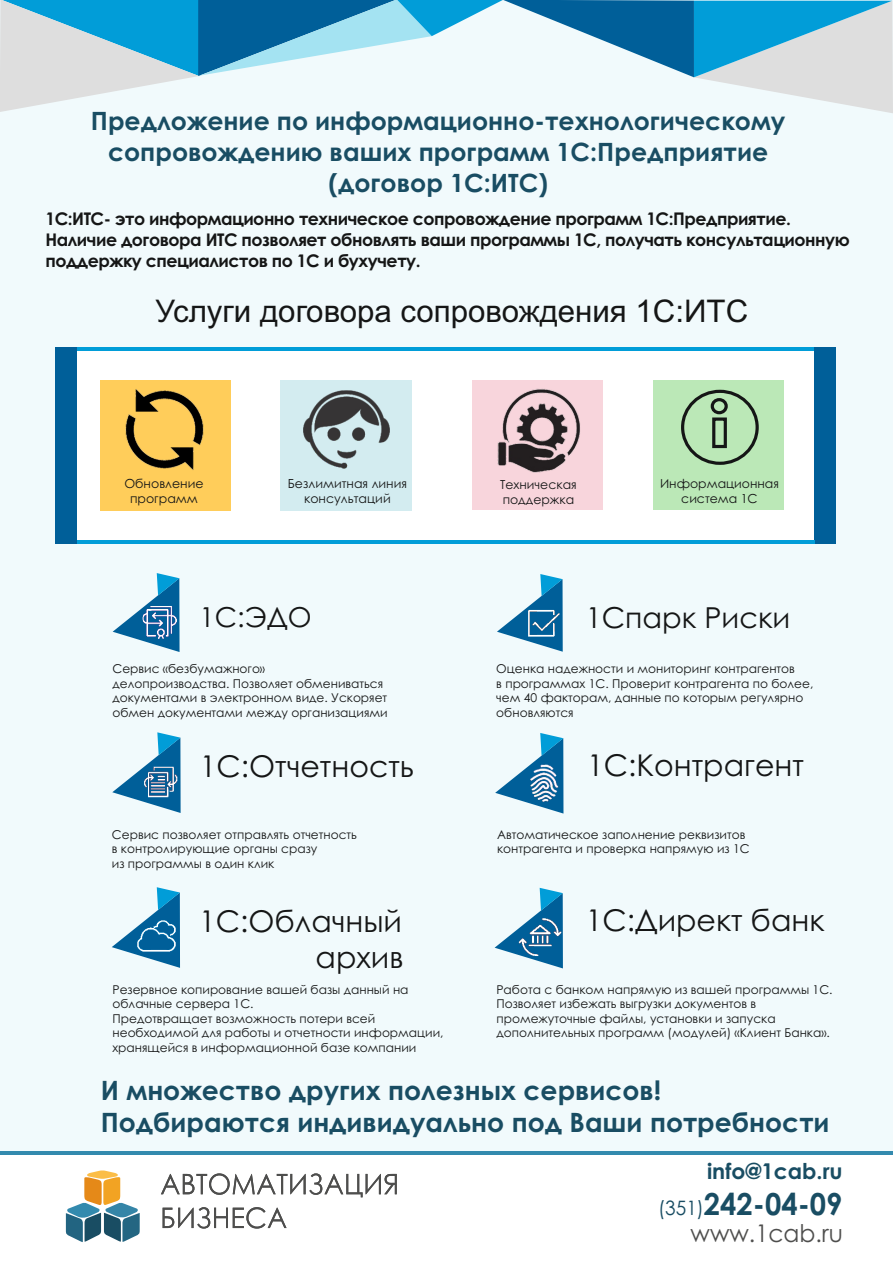
<style>
.page{position:relative;width:893px;height:1263px;background:#fff}
.page>*{position:absolute;margin:0;border:0;box-sizing:border-box;transform-origin:0 0}
.t1{font:31.2px "Arial";color:#151616}
.t2{font:700 30.3px "Century Gothic";color:#194d63;scale:.96 1}
.t3{font:30px "Century Gothic";color:#151616}
.t4{font:28.95px "Century Gothic";color:#151616}
.t5{font:27.45px "Century Gothic";color:#151616}
.t6{font:700 26.7px/32.2px "Century Gothic";color:#194d63}
.t7{font:700 25.2px/30.6px "Century Gothic";color:#194d63;text-align:center}
.t8{font:24.3px "Century Gothic";color:#4e4e4d;scale:.96 1}
.t9{font:700 21.75px "Century Gothic";color:#194d63}
.t10{font:700 17.4px/21.1px "Century Gothic";letter-spacing:-.03em;color:#151616}
.t11{font:12.45px/14.9px "Century Gothic";color:#151616;text-align:center}
.t12{font:12.15px/14.5px "Century Gothic";color:#151616}
.s1{font-weight:400;font-size:19.8px}
</style>
<div class="page">
<div style="left:0;top:0;width:893px;height:1151px;background:#f1fafc"></div>
<svg style="left:113px;top:573px;width:67px;height:79px"></svg>
<img style="left:143px;top:606px;width:35px;height:33px">
<svg style="left:497px;top:574px;width:66px;height:78px"></svg>
<svg style="left:112px;top:732px;width:69px;height:81px"></svg>
<img style="left:143px;top:764px;width:35px;height:36px">
<svg style="left:495px;top:733px;width:68px;height:80px"></svg>
<img style="left:528px;top:763px;width:32px;height:40px">
<div style="left:62px;top:347px;width:767px;height:197px;background:#fff"></div>
<hr style="left:56px;top:347px;width:774px;height:3px;background:#019dd8">
<div style="left:814px;top:347px;width:22px;height:196px;background:#005f99"></div>
<hr style="left:77px;top:540px;width:737px;height:3px;background:#019dd8">
<div style="left:56px;top:347px;width:21px;height:196px;background:#005f99"></div>
<svg style="left:0;top:0;width:893px;height:113px"></svg>
<div style="left:100px;top:380px;width:131px;height:131px;background:#ffcd5a"></div>
<div style="left:281px;top:380px;width:131px;height:131px;background:#d3ecf0"></div>
<div style="left:653px;top:380px;width:130px;height:130px;background:#bbe8b7"></div>
<img style="left:125px;top:389px;width:79px;height:81px">
<img style="left:303px;top:390px;width:87px;height:79px">
<div style="left:681px;top:390px;width:78px;height:75px;border:3px solid #151616;border-radius:50%"></div>
<div style="left:712px;top:417px;width:15px;height:31px;border:3px solid #151616"></div>
<div style="left:711px;top:398px;width:17px;height:16px;border:3px solid #151616;border-radius:50%"></div>
<div style="left:473px;top:380px;width:130px;height:130px;background:#f8d5dc"></div>
<img style="left:497px;top:388px;width:83px;height:85px">
<svg style="left:112px;top:887px;width:68px;height:81px"></svg>
<svg style="left:495px;top:888px;width:68px;height:80px"></svg>
<svg style="left:66px;top:1170px;width:74px;height:72px"></svg>
<svg style="left:161px;top:1173px;width:236px;height:55px"></svg>
<hr style="left:0;top:1151px;width:893px;height:4px;background:#338aae">
<img style="left:137px;top:920px;width:40px;height:34px">
<img style="left:518px;top:918px;width:44px;height:39px">
<img style="left:522px;top:603px;width:41px;height:40px">
<h3 class="t7" style="left:91px;top:108px;width:696px">Предложение по информационно-технологическому сопровождению ваших программ 1С:Предприятие (договор 1С:ИТС)</h3>
<h3 class="t10" style="left:45px;top:210px;width:806px">1С:ИТС- это информационно техническое сопровождение программ 1С:Предприятие.<br>Наличие договора ИТС позволяет обновлять ваши программы 1С, получать консультационную поддержку специалистов по 1С и бухучету.</h3>
<h1 class="t1" style="left:155px;top:299px;width:594px">Услуги договора сопровождения 1С:ИТС</h1>
<p class="t11" style="left:124px;top:478px;width:81px">Обновление программ</p>
<p class="t11" style="left:288px;top:477px;width:121px">Безлимитная линия консультаций</p>
<p class="t11" style="left:660px;top:477px;width:120px">Информационная система 1С</p>
<p class="t11" style="left:500px;top:478px;width:78px;text-align:left">Техническая поддержка</p>
<h3 class="t5" style="left:200px;top:607px;width:113px">1С:ЭДО</h3>
<p class="t12" style="left:112px;top:663px;width:277px">Сервис «безбумажного»<br>делопроизводства. Позволяет обмениваться документами в электронном виде. Ускоряет обмен документами между организациями</p>
<h3 class="t4" style="left:586px;top:606px;width:206px">1Спарк Риски</h3>
<p class="t12" style="left:496px;top:663px;width:319px">Оценка надежности и мониторинг контрагентов<br>в программах 1С. Проверит контрагента по более, чем 40 факторам, данные по которым регулярно обновляются</p>
<h3 class="t3" style="left:200px;top:755px;width:216px">1С:Отчетность</h3>
<h3 class="t3" style="left:587px;top:754px;width:218px">1С:Контрагент</h3>
<p class="t12" style="left:112px;top:828px;width:247px">Сервис позволяет отправлять отчетность в контролирующие органы сразу<br>из программы в один клик</p>
<p class="t12" style="left:497px;top:828px;width:254px">Автоматическое заполнение реквизитов контрагента и проверка напрямую из 1С</p>
<h3 class="t3" style="left:199px;top:909px;width:204px">1С:Облачный</h3>
<h3 class="t3" style="left:586px;top:909px;width:240px">1С:Директ банк</h3>
<h3 class="t3" style="left:316px;top:945px;width:89px">архив</h3>
<p class="t12" style="left:112px;top:983px;width:333px">Резервное копирование вашей базы данный на облачные сервера 1С.<br>Предотвращает возможность потери всей необходимой для работы и отчетности информации, хранящейся в информационной базе компании</p>
<p class="t12" style="left:496px;top:983px;width:338px">Работа с банком напрямую из вашей программы 1С.<br>Позволяет избежать выгрузки документов в промежуточные файлы, установки и запуска дополнительных программ (модулей) «Клиент Банка».</p>
<h3 class="t6" style="left:101px;top:1076px;width:730px">И множество других полезных сервисов!<br>Подбираются индивидуально под Ваши потребности</h3>
<h3 class="t9" style="left:707px;top:1163px;width:137px">info@1cab.ru</h3>
<h2 class="t2" style="left:658px;top:1192px;width:194px"><span class="s1">(351)</span>242-04-09</h2>
<h3 class="t8" style="left:691px;top:1224px;width:160px">www.1cab.ru</h3>
</div>
